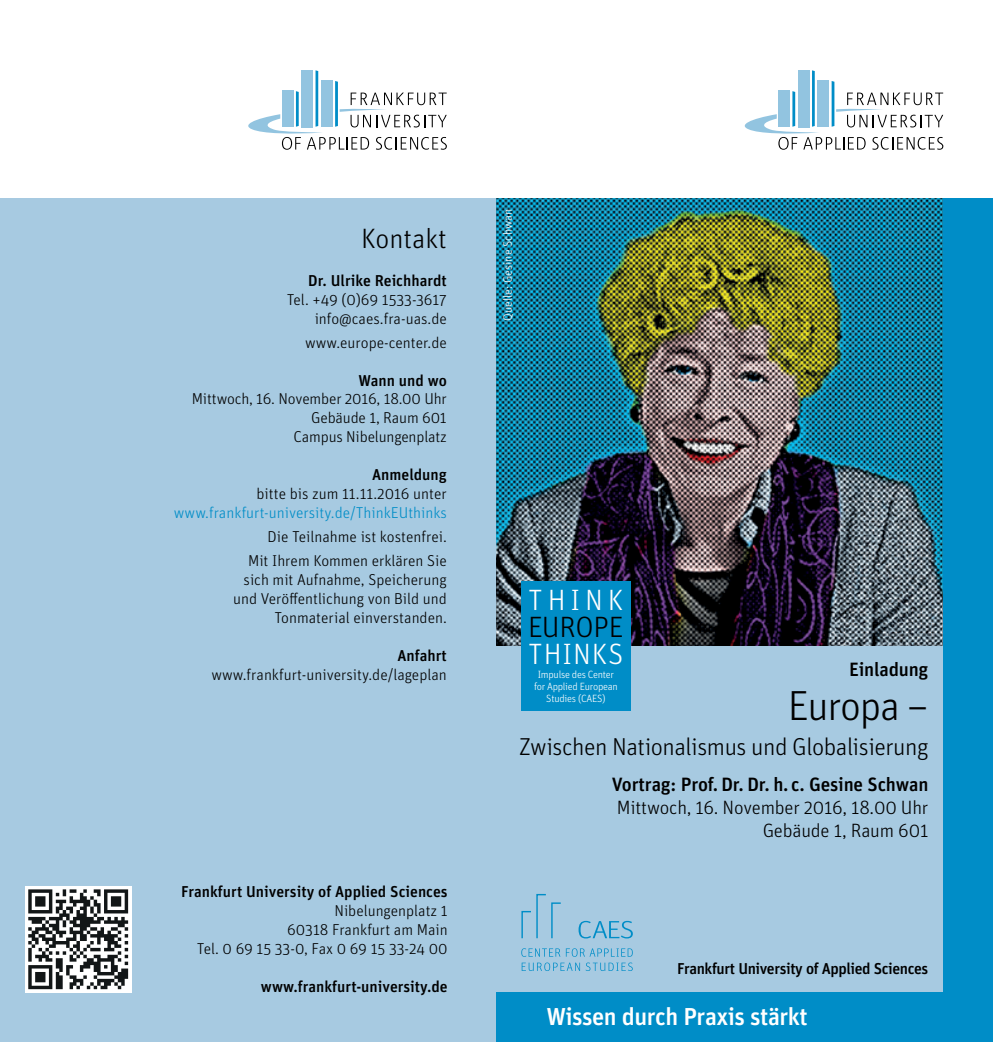
<style>
.page{position:relative;width:993px;height:1042px;background:#fff}
.page>*{position:absolute;margin:0;border:0;box-sizing:border-box;transform-origin:0 0}
.t1{font:300 42px "Unit Pro";letter-spacing:-.03em;color:#000}
.t2{font:300 29.4px "Unit Pro";letter-spacing:.03em;color:#fff}
.t3{font:300 29.4px "Unit Pro";letter-spacing:-.01em;color:#000}
.t4{font:300 28px "Unit Pro";color:#000}
.t5{font:300 24.5px "Unit Pro";letter-spacing:-.02em;color:#000}
.t6{font:500 24.5px "Unit Pro";letter-spacing:-.02em;color:#fff}
.t7{font:300 19.25px/23.1px "Unit Pro";letter-spacing:-.01em;color:#000;text-align:right}
.t8{font:500 19.25px "Unit Pro";letter-spacing:-.01em;color:#000}
.t9{font:300 15.75px/18.9px "Unit Pro";color:#000;text-align:right}
.t10{font:500 15.75px "Unit Pro";color:#000}
.t11{font:300 15.75px "Unit Pro";color:#008dc7}
.t12{font:500 15.75px "Unit Pro";letter-spacing:-.025em;color:#000}
.t13{font:300 12.25px "Unit Pro";color:#fff}
.t14{font:300 10.5px/12.2px "Unit Pro";letter-spacing:-.025em;color:#fff;text-align:center}
</style>
<div class="page">
<div style="left:0;top:198px;width:992px;height:844px;background:#a7cae1"></div>
<img style="left:496px;top:198px;width:447px;height:447px">
<div style="left:25px;top:886px;width:106px;height:106px;background:#fff"></div>
<svg style="left:28px;top:889px;width:100px;height:100px"></svg>
<div style="left:521px;top:581px;width:109px;height:129px;background:#008dc7"></div>
<svg style="left:521px;top:948px;width:111px;height:23px"></svg>
<svg style="left:578px;top:921px;width:54px;height:17px"></svg>
<svg style="left:521px;top:894px;width:40px;height:45px"></svg>
<svg style="left:744px;top:70px;width:199px;height:80px"></svg>
<svg style="left:248px;top:70px;width:198px;height:80px"></svg>
<div style="left:496px;top:992px;width:496px;height:50px;background:#008dc7"></div>
<div style="left:943px;top:198px;width:49px;height:844px;background:#008dc7"></div>
<h3 class="t4" style="left:361px;top:220px;width:87px">Kontakt</h3>
<p class="t10" style="left:308px;top:269px;width:140px">Dr. Ulrike Reichhardt</p>
<p class="t9" style="left:286px;top:289px;width:162px">Tel. +49 (0)69 1533-3617 info@caes.fra-uas.de</p>
<p class="t9" style="left:305px;top:332px;width:143px">www.europe-center.de</p>
<p class="t10" style="left:358px;top:369px;width:90px">Wann und wo</p>
<p class="t9" style="left:192px;top:389px;width:256px">Mittwoch, 16. November 2016, 18.00 Uhr<br>Gebäude 1, Raum 601<br>Campus Nibelungenplatz</p>
<p class="t10" style="left:372px;top:463px;width:76px">Anmeldung</p>
<p class="t9" style="left:256px;top:484px;width:192px">bitte bis zum 11.11.2016 unter</p>
<p class="t11" style="left:174px;top:502px;width:274px">www.frankfurt-university.de/ThinkEUthinks</p>
<p class="t9" style="left:248px;top:524px;width:200px;line-height:24.2px">Die Teilnahme ist kostenfrei.<br>Mit Ihrem Kommen erklären Sie</p>
<p class="t9" style="left:233px;top:570px;width:215px">sich mit Aufnahme, Speicherung und Veröffentlichung von Bild und<br>Tonmaterial einverstanden.</p>
<p class="t10" style="left:397px;top:644px;width:51px">Anfahrt</p>
<p class="t9" style="left:211px;top:664px;width:237px">www.frankfurt-university.de/lageplan</p>
<p class="t10" style="left:181px;top:881px;width:268px">Frankfurt University of Applied Sciences</p>
<p class="t9" style="left:197px;top:901px;width:252px">Nibelungenplatz 1<br>60318 Frankfurt am Main<br>Tel. 0 69 15 33-0, Fax 0 69 15 33-24 00</p>
<p class="t10" style="left:261px;top:975px;width:188px">www.frankfurt-university.de</p>
<p class="t13" style="left:499px;top:320px;width:113px;rotate:-90deg">Quelle: Gesine Schwan</p>
<h2 class="t2" style="left:528px;top:580px;width:97px">THINK</h2>
<h2 class="t3" style="left:528px;top:607px;width:97px">EUROPE</h2>
<h2 class="t2" style="left:528px;top:634px;width:97px">THINKS</h2>
<p class="t14" style="left:534px;top:667px;width:85px">Impulse des Center for Applied European<br>Studies (CAES)</p>
<p class="t8" style="left:848px;top:656px;width:81px">Einladung</p>
<h1 class="t1" style="left:787px;top:678px;width:142px">Europa –</h1>
<h3 class="t5" style="left:519px;top:731px;width:410px">Zwischen Nationalismus und Globalisierung</h3>
<p class="t8" style="left:611px;top:770px;width:318px">Vortrag: Prof. Dr. Dr. h. c. Gesine Schwan</p>
<p class="t7" style="left:616px;top:795px;width:313px">Mittwoch, 16. November 2016, 18.00 Uhr<br>Gebäude 1, Raum 601</p>
<p class="t12" style="left:677px;top:957px;width:252px">Frankfurt University of Applied Sciences</p>
<h3 class="t6" style="left:546px;top:999px;width:263px">Wissen durch Praxis stärkt</h3>
</div>
